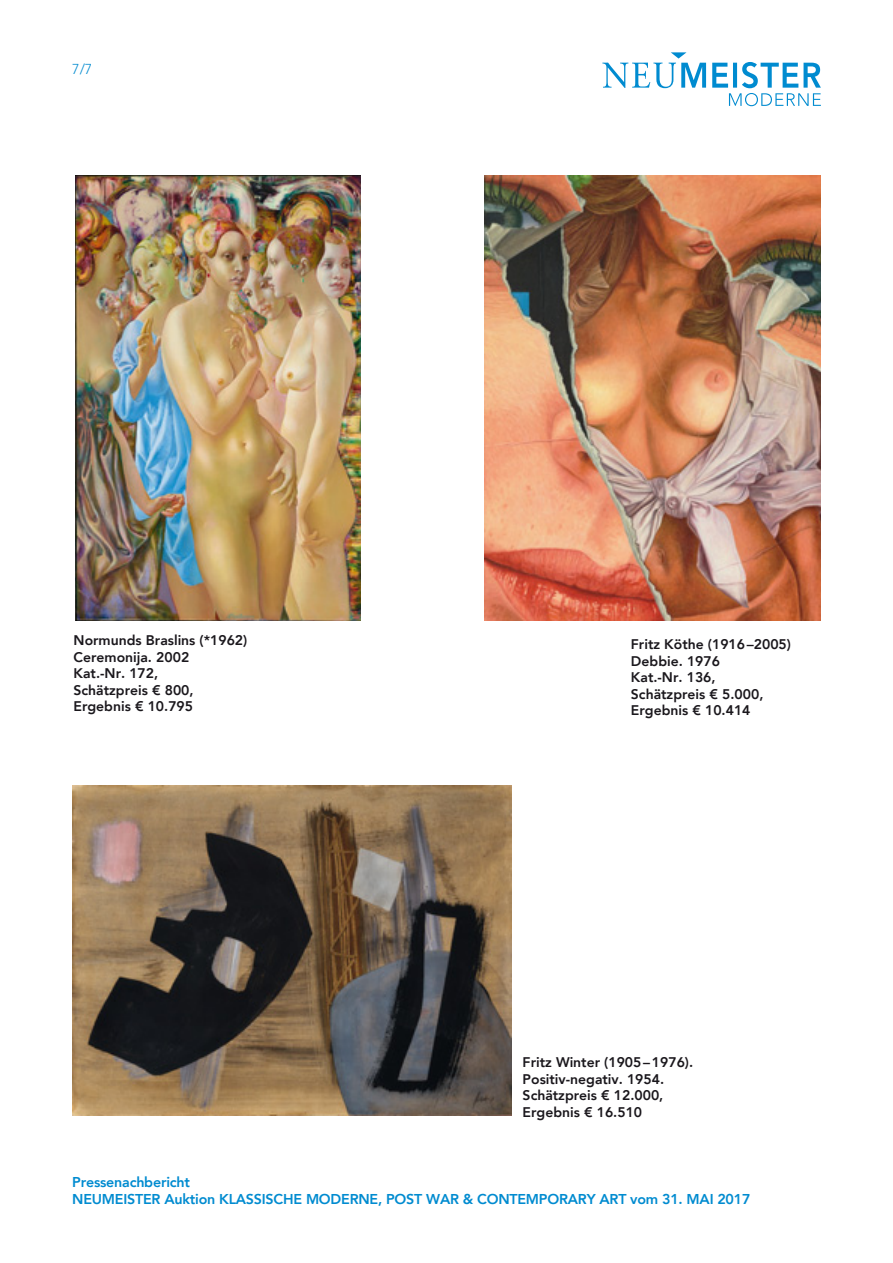
<style>
.page{position:relative;width:893px;height:1263px;background:#fff}
.page>*{position:absolute;margin:0;border:0;box-sizing:border-box;transform-origin:0 0}
.t1{font:53.85px "Neumeister";color:#008bd0}
.t2{font:800 14.25px/16.5px "Avenir";letter-spacing:-.015em;color:#008bd0}
.t3{font:300 14.25px "Avenir Fred";color:#008bd0}
.t4{font:800 13.95px/16.5px "Avenir";color:#1a171c}
</style>
<div class="page">
<img style="left:72px;top:785px;width:439px;height:330px">
<img style="left:485px;top:176px;width:336px;height:445px">
<img style="left:76px;top:176px;width:285px;height:445px">
<p class="t3" style="left:72px;top:64px;width:22px">7/7</p>
<h1 class="t1" style="left:602px;top:52px;width:220px">X</h1>
<p class="t4" style="left:74px;top:633px;width:175px">Normunds Braslins (*1962)<br>Ceremonija. 2002<br>Kat.-Nr. 172,<br>Schätzpreis € 800,<br>Ergebnis € 10.795</p>
<p class="t4" style="left:631px;top:637px;width:162px">Fritz Köthe (1916 –2005)<br>Debbie. 1976<br>Kat.-Nr. 136,<br>Schätzpreis € 5.000,<br>Ergebnis € 10.414</p>
<p class="t4" style="left:523px;top:1055px;width:172px">Fritz Winter (1905 – 1976).<br>Positiv-negativ. 1954.<br>Schätzpreis € 12.000,<br>Ergebnis € 16.510</p>
<p class="t2" style="left:72px;top:1174px;width:680px">Pressenachbericht<br>NEUMEISTER Auktion KLASSISCHE MODERNE, POST WAR &amp; CONTEMPORARY ART vom 31. MAI 2017</p>
</div>
